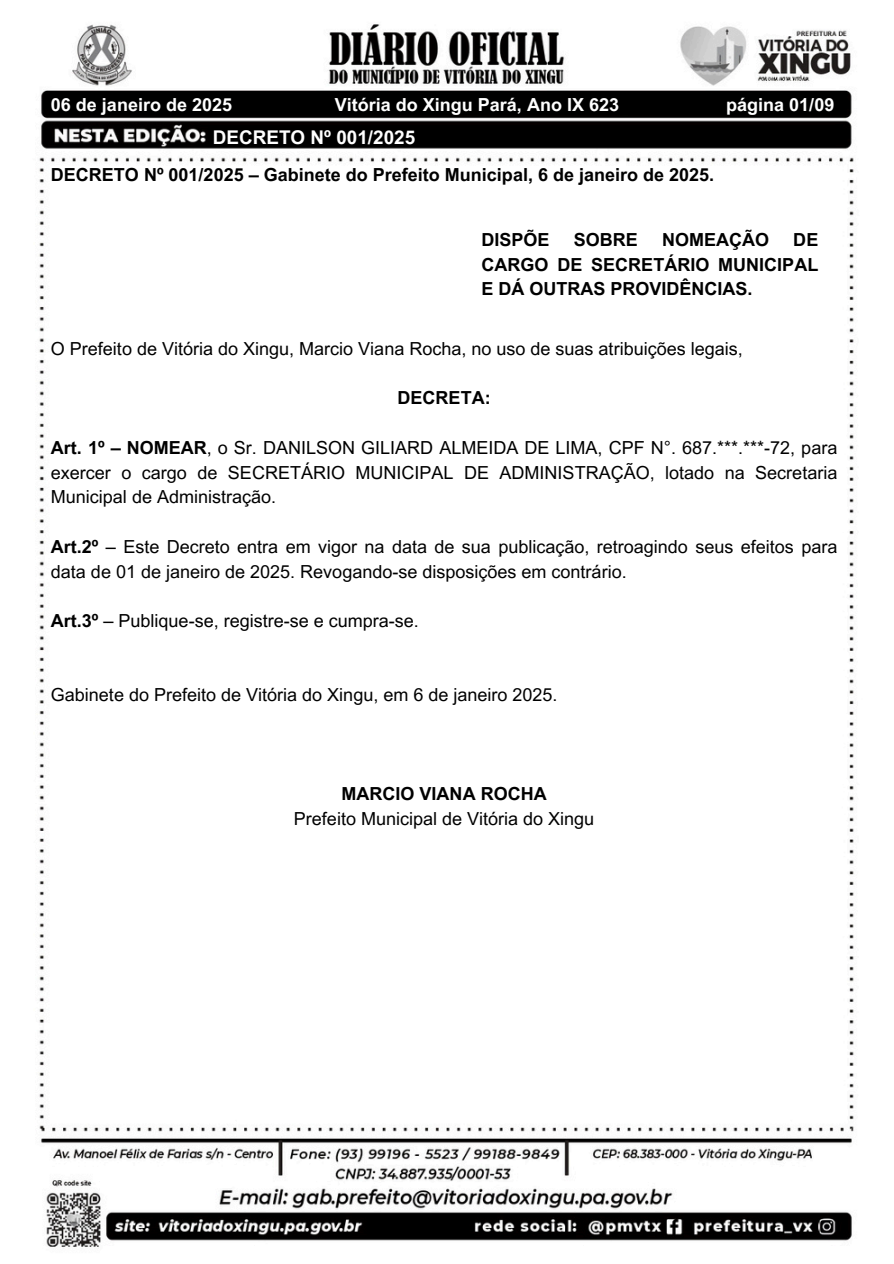
<style>
.page{position:relative;width:894px;height:1264px;background:#fff}
.page>*{position:absolute;margin:0;border:0;box-sizing:border-box;transform-origin:0 0}
.t1{font:700 18.9px "Arial MT Pro";color:#fff}
.t2{font:18px/24.8px "Arial MT Pro";color:#000;text-align:justify}
.t3{font:700 18px/24.8px "Arial MT Pro";color:#000;text-align:justify}
.t4{font:700 18px "Arial MT Pro";color:#fff}
.s1{font-weight:700}
</style>
<div class="page">
<img style="left:39px;top:24px;width:815px;height:1223px">
<div style="left:342px;top:94px;width:483px;height:21px;background:#000"></div>
<p class="t4" style="left:51px;top:98px;width:183px">06 de janeiro de 2025</p>
<p class="t4" style="left:335px;top:98px;width:286px">Vitória do Xingu Pará, Ano IX 623</p>
<p class="t4" style="left:726px;top:98px;width:110px">página 01/09</p>
<p class="t1" style="left:213px;top:130px;width:204px">DECRETO Nº 001/2025</p>
<p class="t3" style="left:51px;top:165px;width:664px">DECRETO Nº 001/2025 – Gabinete do Prefeito Municipal, 6 de janeiro de 2025.</p>
<p class="t3" style="left:481px;top:229px;width:70px">DISPÕE</p>
<p class="t3" style="left:573px;top:229px;width:66px">SOBRE</p>
<p class="t3" style="left:661px;top:229px;width:108px">NOMEAÇÃO</p>
<p class="t3" style="left:481px;top:229px;width:338px;text-indent:312px">DE CARGO DE SECRETÁRIO MUNICIPAL E DÁ OUTRAS PROVIDÊNCIAS.</p>
<h2 class="t2" style="left:51px;top:338px;width:693px">O Prefeito de Vitória do Xingu, Marcio Viana Rocha, no uso de suas atribuições legais,</h2>
<h2 class="t3" style="left:397px;top:388px;width:94px">DECRETA:</h2>
<h2 class="t2" style="left:51px;top:437px;width:787px"><span class="s1">Art. 1º – NOMEAR</span>, o Sr. DANILSON GILIARD ALMEIDA DE LIMA, CPF N°. 687.***.***-72, para exercer o cargo de SECRETÁRIO MUNICIPAL DE ADMINISTRAÇÃO, lotado na Secretaria Municipal de Administração.</h2>
<h1 class="t2" style="left:51px;top:536px;width:787px"><span class="s1">Art.2º</span> – Este Decreto entra em vigor na data de sua publicação, retroagindo seus efeitos para data de 01 de janeiro de 2025. Revogando-se disposições em contrário.</h1>
<h2 class="t2" style="left:51px;top:610px;width:369px"><span class="s1">Art.3º</span> – Publique-se, registre-se e cumpra-se.</h2>
<p class="t2" style="left:51px;top:685px;width:508px">Gabinete do Prefeito de Vitória do Xingu, em 6 de janeiro 2025.</p>
<h1 class="t3" style="left:341px;top:784px;width:206px">MARCIO VIANA ROCHA</h1>
<p class="t2" style="left:294px;top:808px;width:302px">Prefeito Municipal de Vitória do Xingu</p>
</div>
